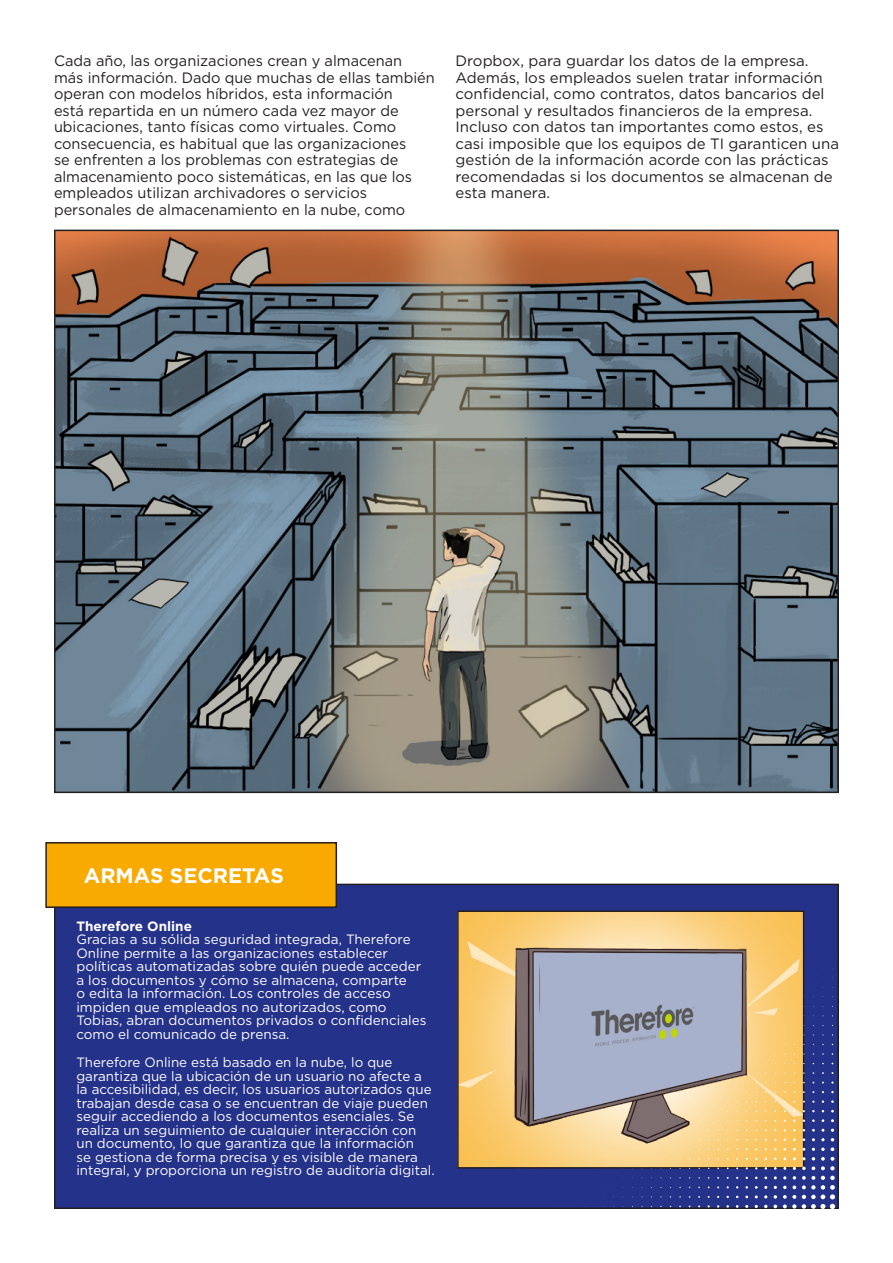
<style>
.page{position:relative;width:893px;height:1263px;background:#fff}
.page>*{position:absolute;margin:0;border:0;box-sizing:border-box;transform-origin:0 0}
.t1{font:700 21px "Gotham";color:#fff}
.t2{font:15px/16.5px "Gotham";color:#231f20}
.t3{font:13.5px/13.5px "Gotham";color:#fff}
.t4{font:700 13.5px "Gotham";color:#fff}
</style>
<div class="page">
<div style="left:55px;top:884px;width:783px;height:324px;background:#25328a"></div>
<div style="left:46px;top:843px;width:290px;height:64px;background:#f8aa00"></div>
<div style="left:45px;top:842px;width:292px;height:66px;border:2px solid #231f20"></div>
<svg style="left:783px;top:1185px;width:13px;height:4px"></svg>
<svg style="left:802px;top:1179px;width:37px;height:30px"></svg>
<svg style="left:764px;top:1195px;width:62px;height:14px"></svg>
<img style="left:57px;top:233px;width:779px;height:557px">
<img style="left:457px;top:913px;width:382px;height:266px">
<p class="t2" style="left:54px;top:52px;width:382px">Cada año, las organizaciones crean y almacenan más información. Dado que muchas de ellas también operan con modelos híbridos, esta información<br>está repartida en un número cada vez mayor de ubicaciones, tanto físicas como virtuales. Como consecuencia, es habitual que las organizaciones<br>se enfrenten a los problemas con estrategias de almacenamiento poco sistemáticas, en las que los empleados utilizan archivadores o servicios</p>
<p class="t2" style="left:54px;top:201px;width:353px">personales de almacenamiento en la nube, como</p>
<p class="t2" style="left:455px;top:52px;width:355px">Dropbox, para guardar los datos de la empresa.</p>
<p class="t2" style="left:455px;top:69px;width:385px">Además, los empleados suelen tratar información confidencial, como contratos, datos bancarios del personal y resultados financieros de la empresa.<br>Incluso con datos tan importantes como estos, es casi imposible que los equipos de TI garanticen una gestión de la información acorde con las prácticas recomendadas si los documentos se almacenan de esta manera.</p>
<p class="t1" style="left:84px;top:862px;width:201px">ARMAS SECRETAS</p>
<p class="t4" style="left:76px;top:917px;width:117px">Therefore Online</p>
<p class="t3" style="left:76px;top:932px;width:352px">Gracias a su sólida seguridad integrada, Therefore Online permite a las organizaciones establecer políticas automatizadas sobre quién puede acceder a los documentos y cómo se almacena, comparte<br>o edita la información. Los controles de acceso impiden que empleados no autorizados, como Tobias, abran documentos privados o confidenciales como el comunicado de prensa.</p>
<p class="t3" style="left:76px;top:1055px;width:360px">Therefore Online está basado en la nube, lo que garantiza que la ubicación de un usuario no afecte a la accesibilidad, es decir, los usuarios autorizados que trabajan desde casa o se encuentran de viaje pueden seguir accediendo a los documentos esenciales. Se realiza un seguimiento de cualquier interacción con un documento, lo que garantiza que la información<br>se gestiona de forma precisa y es visible de manera integral, y proporciona un registro de auditoría digital.</p>
</div>
